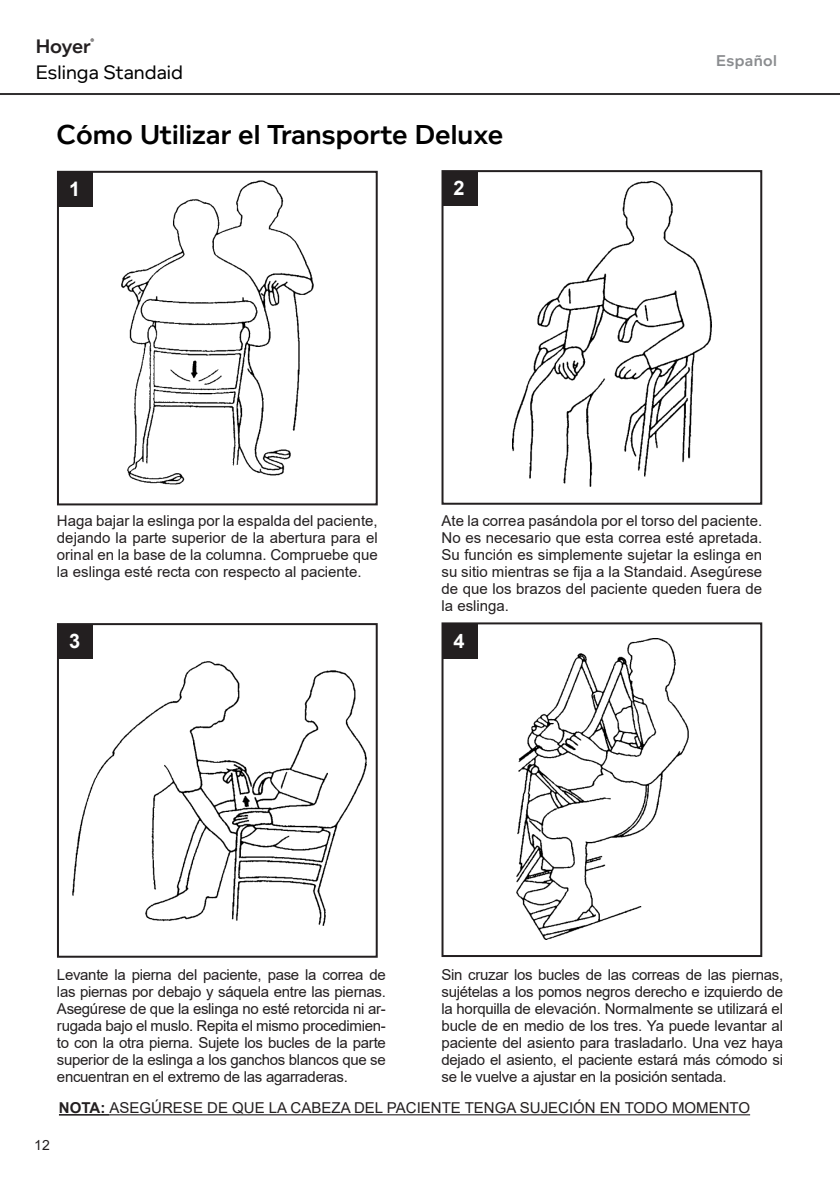
<style>
.page{position:relative;width:840px;height:1191px;background:#fff}
.page>*{position:absolute;margin:0;border:0;box-sizing:border-box;transform-origin:0 0}
.t1{font:600 28px "Foundry Context";color:#000}
.t2{font:20px "Foundry Context";color:#000}
.t3{font:600 20px "Foundry Context";letter-spacing:-.01em;color:#231f20}
.Body{font:700 20px "Arial";color:#fff}
.t4{font:600 16px "Foundry Context";letter-spacing:.025em;color:#8a8c8f}
.t5{font:15px/17px "Arial";color:#231f20;text-align:justify}
.t6{font:14px "Arial";color:#231f20}
.t7{font:600 8px "Foundry Context";color:#231f20}
.s1{font-weight:700}
</style>
<div class="page">
<hr style="left:0;top:93px;width:839px;height:2px;background:#312f30">
<img style="left:121px;top:181px;width:192px;height:303px">
<img style="left:512px;top:181px;width:199px;height:306px">
<img style="left:72px;top:661px;width:294px;height:264px">
<img style="left:516px;top:638px;width:172px;height:301px">
<hr style="left:59px;top:1114px;width:50px;height:1px;background:#231f20">
<hr style="left:109px;top:1114px;width:640px;height:1px;background:#231f20">
<div style="left:57px;top:623px;width:320px;height:334px;border:2px solid #231f20"></div>
<div style="left:441px;top:622px;width:320px;height:335px;border:2px solid #231f20"></div>
<div style="left:59px;top:625px;width:34px;height:34px;background:#231f20"></div>
<div style="left:443px;top:624px;width:34px;height:34px;background:#231f20"></div>
<div style="left:57px;top:171px;width:320px;height:334px;border:2px solid #231f20"></div>
<div style="left:441px;top:170px;width:320px;height:335px;border:2px solid #231f20"></div>
<div style="left:59px;top:173px;width:34px;height:34px;background:#231f20"></div>
<div style="left:443px;top:172px;width:34px;height:34px;background:#231f20"></div>
<h2 class="t3" style="left:36px;top:34px;width:56px">Hoyer</h2>
<p class="t7" style="left:90px;top:36px;width:5px">®</p>
<h2 class="t2" style="left:36px;top:61px;width:149px">Eslinga Standaid</h2>
<p class="t1" style="left:56px;top:118px;width:448px">Cómo Utilizar el Transporte Deluxe</p>
<p class="Body" style="left:69px;top:175px;width:13px">1</p>
<p class="Body" style="left:453px;top:174px;width:13px">2</p>
<p class="t4" style="left:715px;top:52px;width:62px">Español</p>
<p class="t5" style="left:57px;top:512px;width:322px">Haga bajar la eslinga por la espalda del paciente, dejando la parte superior de la abertura para el orinal en la base de la columna. Compruebe que la eslinga esté recta con respecto al paciente.</p>
<p class="t5" style="left:441px;top:512px;width:322px">Ate la correa pasándola por el torso del paciente.<br>No es necesario que esta correa esté apretada.<br>Su función es simplemente sujetar la eslinga en su sitio mientras se fija a la Standaid. Asegúrese de que los brazos del paciente queden fuera de la eslinga.</p>
<p class="Body" style="left:69px;top:627px;width:13px">3</p>
<p class="Body" style="left:453px;top:626px;width:13px">4</p>
<p class="t5" style="left:57px;top:966px;width:330px">Levante la pierna del paciente, pase la correa de las piernas por debajo y sáquela entre las piernas.<br>Asegúrese de que la eslinga no esté retorcida ni ar&shy;rugada bajo el muslo. Repita el mismo procedimien&shy;to con la otra pierna. Sujete los bucles de la parte superior de la eslinga a los ganchos blancos que se encuentran en el extremo de las agarraderas.</p>
<p class="t5" style="left:441px;top:966px;width:343px">Sin cruzar los bucles de las correas de las piernas, sujételas a los pomos negros derecho e izquierdo de la horquilla de elevación. Normalmente se utilizará el bucle de en medio de los tres. Ya puede levantar al paciente del asiento para trasladarlo. Una vez haya dejado el asiento, el paciente estará más cómodo si se le vuelve a ajustar en la posición sentada.</p>
<p class="t6" style="left:34px;top:1135px;width:17px">12</p>
<p class="t5" style="left:59px;top:1099px;width:692px"><span class="s1">NOTA:</span> ASEGÚRESE DE QUE LA CABEZA DEL PACIENTE TENGA SUJECIÓN EN TODO MOMENTO</p>
</div>
